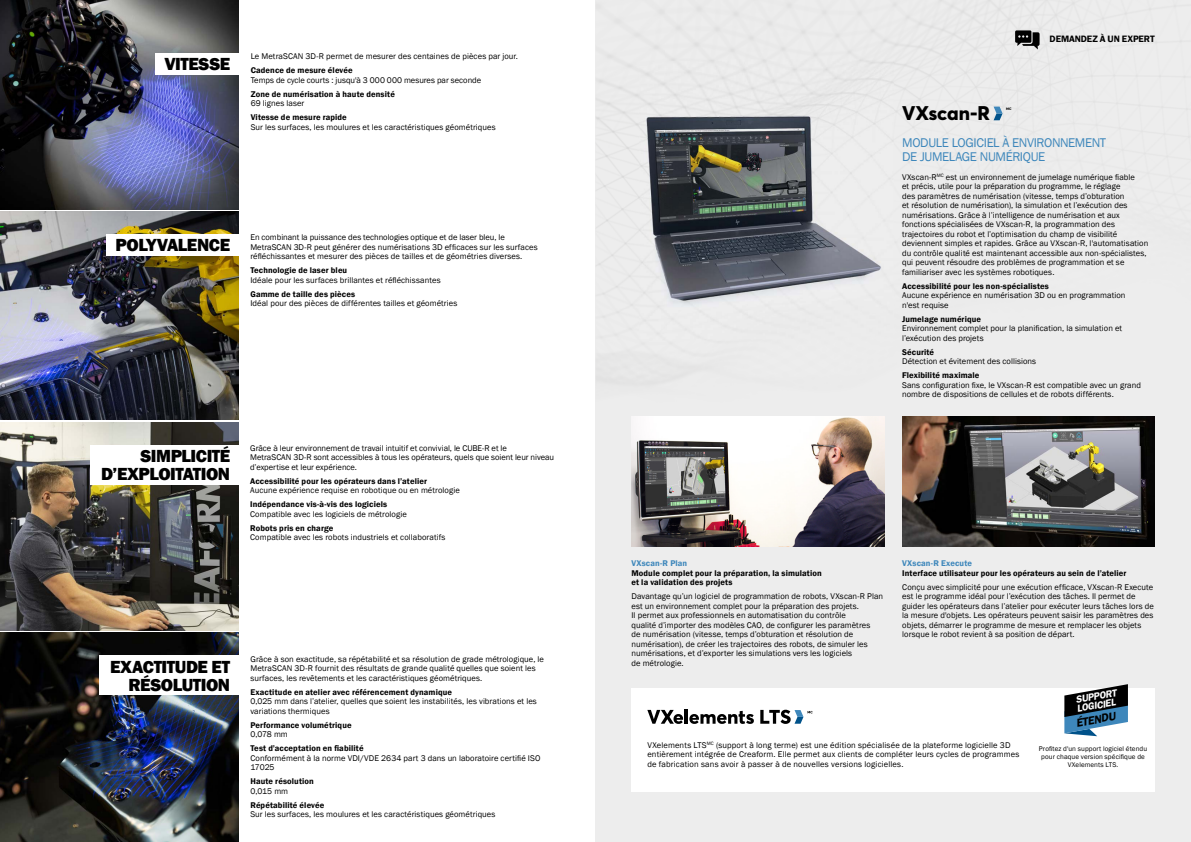
<style>
.page{position:relative;width:1191px;height:842px;background:#fff}
.page>*{position:absolute;margin:0;border:0;box-sizing:border-box;transform-origin:0 0}
.t1{font:800 19.5px "Averta";color:#000}
.t2{font:800 18px/18px "Franklin Gothic";letter-spacing:-.025em;color:#000;text-align:right}
.t3{font:13px/14px "Franklin Gothic";letter-spacing:-.025em;color:#3e87bb}
.t4{font:italic 11.8px "Franklin Gothic URW Dem";color:#000}
.t5{font:italic 10.4px/8.7px "Franklin Gothic URW Dem";color:#fff}
.t6{font:600 9.5px "Franklin Gothic";letter-spacing:-.01em;color:#000}
.t7{font:8.5px/9.5px "Franklin Gothic";letter-spacing:.005em;color:#000}
.t8{font:600 8.5px/9.5px "Franklin Gothic";letter-spacing:.015em;color:#000}
.t9{font:600 8.5px "Franklin Gothic";letter-spacing:.015em;color:#3e87bb}
.t10{font:7px/8px "Franklin Gothic";letter-spacing:.015em;color:#000;text-align:center}
.t11{font:800 3.4px "Averta";color:#000}
</style>
<div class="page">
<img style="left:0;top:0;width:238px;height:209px">
<img style="left:0;top:422px;width:238px;height:209px">
<img style="left:0;top:211px;width:238px;height:209px">
<img style="left:0;top:633px;width:238px;height:209px">
<div style="left:91px;top:445px;width:148px;height:39px;background:#fff"></div>
<div style="left:100px;top:656px;width:139px;height:39px;background:#fff"></div>
<div style="left:155px;top:53px;width:84px;height:22px;background:#fff"></div>
<div style="left:107px;top:234px;width:132px;height:22px;background:#fff"></div>
<div style="left:595px;top:0;width:596px;height:842px;background:#ededed"></div>
<img style="left:631px;top:416px;width:253px;height:131px">
<img style="left:902px;top:416px;width:252px;height:131px">
<img style="left:639px;top:59px;width:255px;height:250px">
<svg style="left:993px;top:107px;width:9px;height:13px"></svg>
<div style="left:631px;top:688px;width:524px;height:103px;background:#fff"></div>
<svg style="left:1064px;top:684px;width:64px;height:52px"></svg>
<svg style="left:647px;top:710px;width:36px;height:14px"></svg>
<hr style="left:684px;top:709px;width:3px;height:15px;background:#000">
<svg style="left:689px;top:711px;width:65px;height:13px"></svg>
<svg style="left:760px;top:710px;width:52px;height:14px"></svg>
<svg style="left:1015px;top:30px;width:24px;height:19px"></svg>
<p class="t6" style="left:1049px;top:33px;width:107px">DEMANDEZ À UN EXPERT</p>
<h2 class="t2" style="left:164px;top:55px;width:67px">VITESSE</h2>
<p class="t7" style="left:251px;top:52px;width:269px">Le MetraSCAN 3D-R permet de mesurer des centaines de pièces par jour.</p>
<p class="t8" style="left:251px;top:66px;width:103px">Cadence de mesure élevée</p>
<p class="t7" style="left:251px;top:75px;width:232px">Temps de cycle courts : jusqu'à 3 000 000 mesures par seconde</p>
<p class="t8" style="left:251px;top:89px;width:146px">Zone de numérisation à haute densité</p>
<p class="t7" style="left:251px;top:99px;width:55px">69 lignes laser</p>
<p class="t8" style="left:251px;top:113px;width:98px">Vitesse de mesure rapide</p>
<p class="t7" style="left:251px;top:122px;width:246px">Sur les surfaces, les moulures et les caractéristiques géométriques</p>
<h1 class="t1" style="left:902px;top:101px;width:89px">VXscan-R</h1>
<p class="t11" style="left:1006px;top:107px;width:7px">MC</p>
<h2 class="t2" style="left:116px;top:236px;width:116px">POLYVALENCE</h2>
<p class="t7" style="left:250px;top:233px;width:289px">En combinant la puissance des technologies optique et de laser bleu, le<br>MetraSCAN 3D-R peut générer des numérisations 3D efficaces sur les surfaces réfléchissantes et mesurer des pièces de tailles et de géométries diverses.</p>
<p class="t8" style="left:250px;top:266px;width:98px">Technologie de laser bleu</p>
<p class="t7" style="left:250px;top:275px;width:192px">Idéale pour les surfaces brillantes et réfléchissantes</p>
<p class="t8" style="left:250px;top:289px;width:106px">Gamme de taille des pièces</p>
<p class="t7" style="left:250px;top:299px;width:208px">Idéal pour des pièces de différentes tailles et géométries</p>
<h3 class="t3" style="left:902px;top:136px;width:206px">MODULE LOGICIEL À ENVIRONNEMENT<br>DE JUMELAGE NUMÉRIQUE</h3>
<p class="t7" style="left:902px;top:172px;width:248px">VXscan-R<sup>MC</sup> est un environnement de jumelage numérique fiable<br>et précis, utile pour la préparation du programme, le réglage<br>des paramètres de numérisation (vitesse, temps d’obturation<br>et résolution de numérisation), la simulation et l’exécution des numérisations. Grâce à l’intelligence de numérisation et aux fonctions spécialisées de VXscan-R, la programmation des trajectoires du robot et l’optimisation du champ de visibilité deviennent simples et rapides. Grâce au VXscan-R, l'automatisation du contrôle qualité est maintenant accessible aux non-spécialistes, qui peuvent résoudre des problèmes de programmation et se familiariser avec les systèmes robotiques.</p>
<p class="t8" style="left:902px;top:281px;width:148px">Accessibilité pour les non-spécialistes</p>
<p class="t7" style="left:902px;top:291px;width:225px">Aucune expérience en numérisation 3D ou en programmation n'est requise</p>
<p class="t8" style="left:902px;top:314px;width:80px">Jumelage numérique</p>
<p class="t7" style="left:902px;top:324px;width:222px">Environnement complet pour la planification, la simulation et l’exécution des projets</p>
<p class="t8" style="left:902px;top:347px;width:34px">Sécurité</p>
<p class="t7" style="left:902px;top:357px;width:136px">Détection et évitement des collisions</p>
<p class="t8" style="left:902px;top:371px;width:79px">Flexibilité maximale</p>
<p class="t7" style="left:902px;top:380px;width:240px">Sans configuration fixe, le VXscan-R est compatible avec un grand nombre de dispositions de cellules et de robots différents.</p>
<h2 class="t2" style="left:101px;top:447px;width:131px">SIMPLICITÉ<br>D’EXPLOITATION</h2>
<p class="t7" style="left:250px;top:443px;width:305px">Grâce à leur environnement de travail intuitif et convivial, le CUBE-R et le<br>MetraSCAN 3D-R sont accessibles à tous les opérateurs, quels que soient leur niveau d’expertise et leur expérience.</p>
<p class="t8" style="left:250px;top:476px;width:178px">Accessibilité pour les opérateurs dans l’atelier</p>
<p class="t7" style="left:250px;top:486px;width:211px">Aucune expérience requise en robotique ou en métrologie</p>
<p class="t8" style="left:250px;top:500px;width:139px">Indépendance vis-à-vis des logiciels</p>
<p class="t7" style="left:250px;top:510px;width:158px">Compatible avec les logiciels de métrologie</p>
<p class="t8" style="left:250px;top:523px;width:85px">Robots pris en charge</p>
<p class="t7" style="left:250px;top:533px;width:197px">Compatible avec les robots industriels et collaboratifs</p>
<h2 class="t2" style="left:110px;top:658px;width:121px">EXACTITUDE ET<br>RÉSOLUTION</h2>
<p class="t7" style="left:250px;top:654px;width:295px">Grâce à son exactitude, sa répétabilité et sa résolution de grade métrologique, le<br>MetraSCAN 3D-R fournit des résultats de grande qualité quelles que soient les surfaces, les revêtements et les caractéristiques géométriques.</p>
<p class="t8" style="left:250px;top:687px;width:203px">Exactitude en atelier avec référencement dynamique</p>
<p class="t7" style="left:250px;top:697px;width:288px">0,025 mm dans l’atelier, quelles que soient les instabilités, les vibrations et les variations thermiques</p>
<p class="t8" style="left:250px;top:720px;width:103px">Performance volumétrique</p>
<p class="t7" style="left:250px;top:730px;width:39px">0,078 mm</p>
<p class="t8" style="left:250px;top:744px;width:115px">Test d’acceptation en fiabilité</p>
<p class="t7" style="left:250px;top:753px;width:291px">Conformément à la norme VDI/VDE 2634 part 3 dans un laboratoire certifié ISO<br>17025</p>
<p class="t8" style="left:250px;top:777px;width:65px">Haute résolution</p>
<p class="t7" style="left:250px;top:786px;width:39px">0,015 mm</p>
<p class="t8" style="left:250px;top:800px;width:75px">Répétabilité élevée</p>
<p class="t7" style="left:250px;top:810px;width:246px">Sur les surfaces, les moulures et les caractéristiques géométriques</p>
<p class="t9" style="left:631px;top:558px;width:57px">VXscan-R Plan</p>
<p class="t8" style="left:631px;top:568px;width:192px">Module complet pour la préparation, la simulation et la validation des projets</p>
<p class="t7" style="left:631px;top:592px;width:253px">Davantage qu’un logiciel de programmation de robots, VXscan-R Plan est un environnement complet pour la préparation des projets.<br>Il permet aux professionnels en automatisation du contrôle<br>qualité d’importer des modèles CAO, de configurer les paramètres<br>de numérisation (vitesse, temps d’obturation et résolution de numérisation), de créer les trajectoires des robots, de simuler les numérisations, et d’exporter les simulations vers les logiciels<br>de métrologie.</p>
<p class="t9" style="left:902px;top:558px;width:71px">VXscan-R Execute</p>
<p class="t8" style="left:902px;top:568px;width:226px">Interface utilisateur pour les opérateurs au sein de l’atelier</p>
<p class="t7" style="left:902px;top:582px;width:253px">Conçu avec simplicité pour une exécution efficace, VXscan-R Execute est le programme idéal pour l’exécution des tâches. Il permet de guider les opérateurs dans l’atelier pour exécuter leurs tâches lors de la mesure d'objets. Les opérateurs peuvent saisir les paramètres des objets, démarrer le programme de mesure et remplacer les objets lorsque le robot revient à sa position de départ.</p>
<p class="t5" style="left:1074px;top:696px;width:43px;rotate:-10deg">SUPPORT<br>LOGICIEL</p>
<h3 class="t4" style="left:1074px;top:716px;width:42px;rotate:-10deg">ÉTENDU</h3>
<p class="t7" style="left:647px;top:740px;width:373px">VXelements LTS<sup>MC</sup> (support à long terme) est une édition spécialisée de la plateforme logicielle 3D entièrement intégrée de Creaform. Elle permet aux clients de compléter leurs cycles de programmes de fabrication sans avoir à passer à de nouvelles versions logicielles.</p>
<p class="t10" style="left:1039px;top:745px;width:110px">Profitez d'un support logiciel étendu pour chaque version spécifique de<br>VXelements LTS.</p>
</div>
